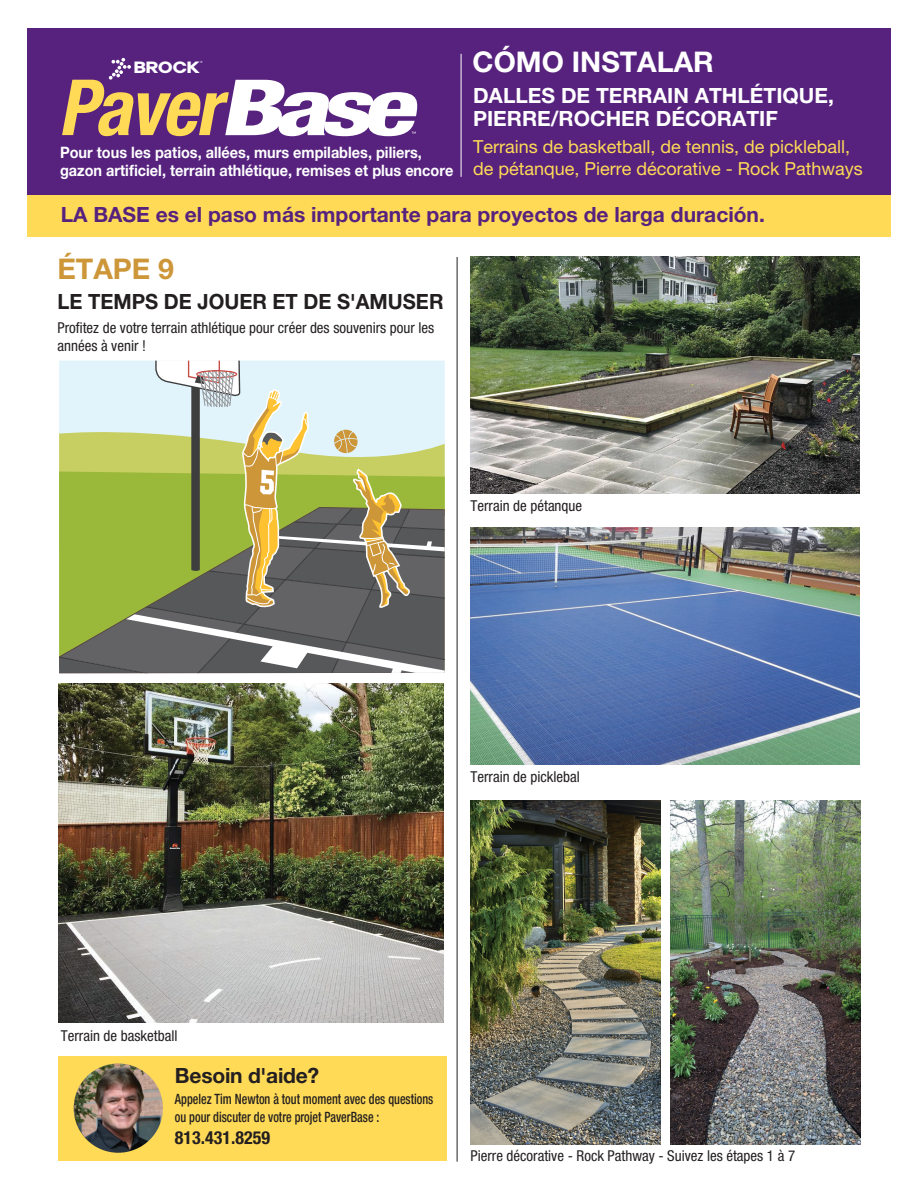
<style>
.page{position:relative;width:918px;height:1188px;background:#fff}
.page>*{position:absolute;margin:0;border:0;box-sizing:border-box;transform-origin:0 0}
.t1{font:italic 700 condensed 77.55px "Helvetica Neue";color:#ffda57}
.t2{font:700 28.5px "Helvetica Neue LT Std";color:#fff}
.t3{font:700 28.5px "Helvetica Neue LT Std";color:#cd9639}
.t4{font:700 21px "Helvetica Neue LT Std";color:#57227e}
.t5{font:700 21px/22.5px "Helvetica Neue LT Std";color:#fff}
.t6{font:700 21px "Helvetica Neue LT Std";color:#231f20;scale:.96 1}
.t7{font:700 21px "Helvetica Neue LT Std";color:#231f20}
.t8{font:18px/22.5px "Helvetica Neue LT Std";color:#ffda57}
.t9{font:700 condensed 18px "Helvetica Neue LT Std";color:#231f20}
.t10{font:16.35px "Soin Sans Pro Headline";color:#fff;scale:1.17 1}
.t11{font:700 15.75px/18px "Helvetica Neue LT Std";color:#fff;scale:.92 1}
.t12{font:condensed 15px/18px "Helvetica Neue LT Std";color:#231f20}
.t13{font:500 condensed 14.25px/17.2px "Helvetica Neue LT Std";color:#231f20;scale:.85 1}
.t14{font:3px "Soin Sans Pro";color:#fff}
.s1{font-weight:800;color:#fff}
</style>
<div class="page">
<div style="left:27px;top:100px;width:863px;height:137px;background:#ffda57"></div>
<div style="left:27px;top:28px;width:863px;height:167px;background:#57227e"></div>
<hr style="left:457px;top:257px;width:1px;height:905px;background:#231f20">
<img style="left:59px;top:683px;width:385px;height:339px">
<svg style="left:59px;top:361px;width:386px;height:313px;background:#a3ac81"></svg>
<img style="left:471px;top:256px;width:389px;height:237px">
<img style="left:471px;top:528px;width:389px;height:237px">
<img style="left:471px;top:801px;width:189px;height:343px">
<img style="left:671px;top:801px;width:189px;height:343px">
<div style="left:59px;top:1056px;width:388px;height:104px;background:#ffda57"></div>
<img style="left:74px;top:1063px;width:89px;height:90px;border-radius:45px">
<hr style="left:461px;top:54px;width:1px;height:123px;background:#fff">
<svg style="left:109px;top:58px;width:22px;height:22px"></svg>
<p class="t10" style="left:134px;top:53px;width:58px">BROCK</p>
<p class="t14" style="left:200px;top:61px;width:4px">®</p>
<h1 class="t1" style="left:58px;top:61px;width:375px">Paver<span class="s1">Base</span></h1>
<p class="t11" style="left:60px;top:143px;width:429px">Pour tous les patios, allées, murs empilables, piliers, gazon artificiel, terrain athlétique, remises et plus encore</p>
<h2 class="t2" style="left:473px;top:44px;width:243px">CÓMO INSTALAR</h2>
<h3 class="t5" style="left:473px;top:84px;width:362px">DALLES DE TERRAIN ATHLÉTIQUE,<br>PIERRE/ROCHER DÉCORATIF</h3>
<p class="t8" style="left:473px;top:135px;width:391px">Terrains de basketball, de tennis, de pickleball, de pétanque, Pierre décorative - Rock Pathways</p>
<h3 class="t4" style="left:61px;top:201px;width:706px">LA BASE es el paso más importante para proyectos de larga duración.</h3>
<h2 class="t3" style="left:57px;top:251px;width:118px">ÉTAPE 9</h2>
<h3 class="t6" style="left:57px;top:288px;width:404px">LE TEMPS DE JOUER ET DE S'AMUSER</h3>
<p class="t12" style="left:57px;top:318px;width:378px">Profitez de votre terrain athlétique pour créer des souvenirs pour les années à venir !</p>
<p class="t12" style="left:471px;top:496px;width:113px">Terrain de pétanque</p>
<p class="t12" style="left:471px;top:768px;width:111px">Terrain de picklebal</p>
<p class="t12" style="left:61px;top:1027px;width:118px">Terrain de basketball</p>
<h3 class="t7" style="left:175px;top:1063px;width:146px">Besoin d'aide?</h3>
<p class="t13" style="left:175px;top:1091px;width:306px">Appelez Tim Newton à tout moment avec des questions ou pour discuter de votre projet PaverBase :</p>
<p class="t9" style="left:175px;top:1127px;width:97px">813.431.8259</p>
<p class="t12" style="left:471px;top:1147px;width:326px">Pierre décorative - Rock Pathway - Suivez les étapes 1 à 7</p>
</div>
